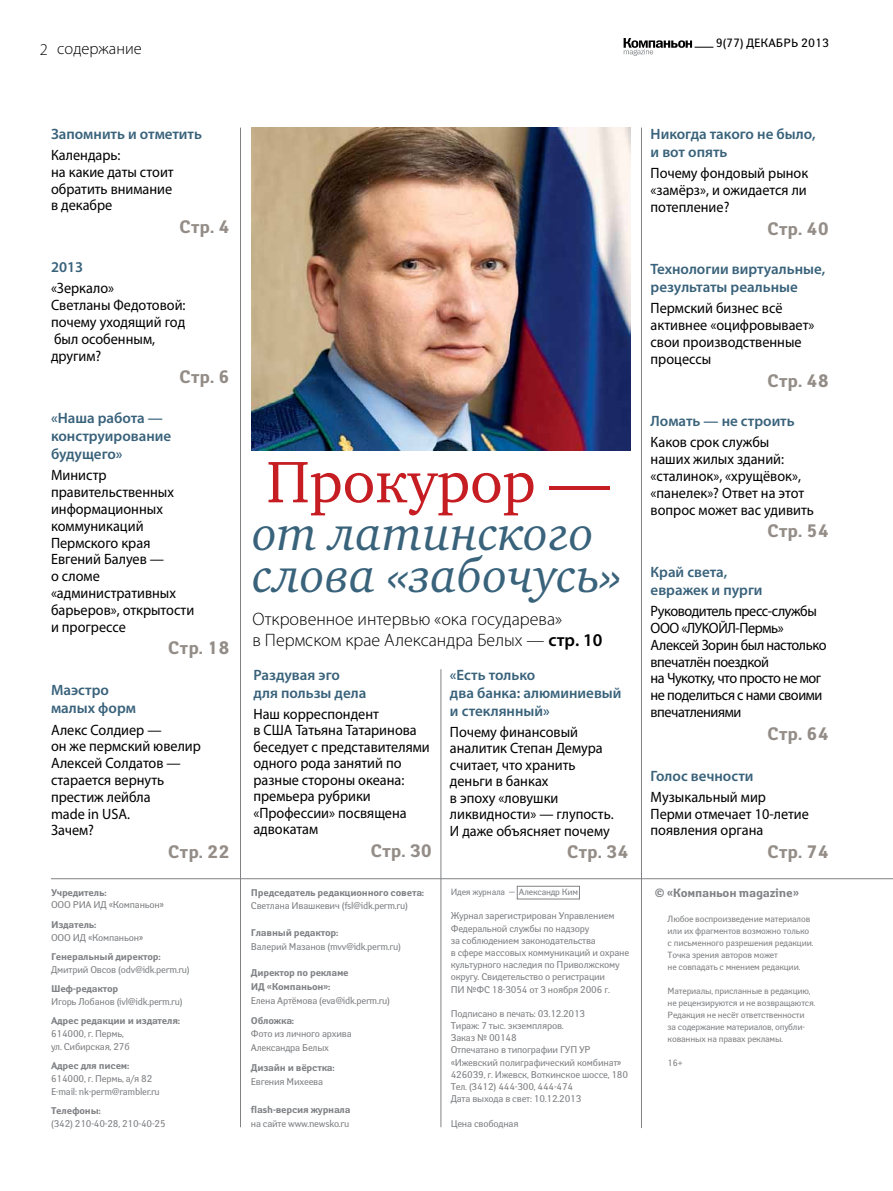
<style>
.page{position:relative;width:893px;height:1191px;background:#fff}
.page>*{position:absolute;margin:0;border:0;box-sizing:border-box;transform-origin:0 0}
.t1{font:60px "Charter ITC";color:#c61d23}
.t2{font:italic 49.5px/42px "Charter ITC";color:#39627b}
.t3{font:300 18px/21px "Myriad Pro";color:#000}
.t4{font:700 18px "Yanus";color:#948d87}
.t5{font:300 16.5px "Myriad Pro";color:#000}
.t6{font:15px/16.8px "Myriad Pro";color:#000;scale:.95 1}
.t7{font:600 15px/18.3px "Myriad Pro";color:#39627b}
.t8{font:15px/16.8px "Myriad Pro";letter-spacing:-.03em;color:#000;scale:.95 1}
.t9{font:700 12px "Yanus";letter-spacing:-.02em;color:#808285}
.t10{font:12px "Yanus";color:#000}
.t11{font:9.75px/12.1px "Yanus";letter-spacing:-.02em;color:#808285}
.t12{font:700 9.75px/13.8px "Yanus";letter-spacing:-.02em;color:#808285}
.t13{font:9px/12px "Yanus";letter-spacing:-.02em;color:#808285}
.s1{font-weight:600}
</style>
<div class="page">
<svg style="left:624px;top:38px;width:89px;height:18px"></svg>
<hr style="left:51px;top:878px;width:842px;height:1px;background:#808285">
<hr style="left:441px;top:669px;width:1px;height:458px;background:#808285">
<hr style="left:240px;top:128px;width:1px;height:999px;background:#808285">
<hr style="left:641px;top:128px;width:1px;height:1000px;background:#808285">
<div style="left:517px;top:886px;width:63px;height:13px;border:1px solid #808285"></div>
<img style="left:251px;top:128px;width:380px;height:323px">
<p class="t5" style="left:40px;top:40px;width:10px">2</p>
<p class="t5" style="left:57px;top:39px;width:86px">содержание</p>
<p class="t10" style="left:716px;top:36px;width:115px">9(77) ДЕКАБРь 2013</p>
<p class="t7" style="left:51px;top:124px;width:152px">Запомнить и отметить</p>
<p class="t6" style="left:51px;top:146px;width:131px">Календарь:<br>на какие даты стоит обратить внимание в декабре</p>
<p class="t4" style="left:179px;top:216px;width:52px">Стр. 4</p>
<p class="t7" style="left:51px;top:258px;width:34px">2013</p>
<p class="t6" style="left:51px;top:280px;width:143px">«Зеркало»<br>Светланы Федотовой: почему уходящий год был особенным, другим?</p>
<p class="t4" style="left:179px;top:366px;width:52px">Стр. 6</p>
<p class="t7" style="left:51px;top:408px;width:122px">«Наша работа — конструирование будущего»</p>
<p class="t6" style="left:51px;top:466px;width:152px">Министр правительственных информационных коммуникаций<br>Пермского края<br>Евгений Балуев —<br>о сломе «административных барьеров», открытости и прогрессе</p>
<p class="t4" style="left:168px;top:637px;width:63px">Стр. 18</p>
<p class="t7" style="left:51px;top:680px;width:86px">Маэстро малых форм</p>
<p class="t6" style="left:51px;top:721px;width:159px">Алекс Солдиер —<br>он же пермский ювелир<br>Алексей Солдатов — старается вернуть престиж лейбла<br>made in USA.<br>Зачем?</p>
<p class="t4" style="left:168px;top:841px;width:63px">Стр. 22</p>
<p class="t12" style="left:51px;top:885px;width:57px">Учредитель:</p>
<p class="t11" style="left:51px;top:899px;width:114px">ООО РИА ИД «Компаньон»</p>
<p class="t12" style="left:51px;top:917px;width:47px">Издатель:</p>
<p class="t11" style="left:51px;top:931px;width:94px">ООО ИД «Компаньон»</p>
<p class="t12" style="left:51px;top:949px;width:111px">Генеральный директор:</p>
<p class="t11" style="left:51px;top:963px;width:140px">Дмитрий Овсов (odv@idk.perm.ru)</p>
<p class="t12" style="left:51px;top:982px;width:69px">Шеф-редактор</p>
<p class="t11" style="left:51px;top:995px;width:133px">Игорь Лобанов (ivl@idk.perm.ru)</p>
<p class="t12" style="left:51px;top:1014px;width:131px">Адрес редакции и издателя:</p>
<p class="t11" style="left:51px;top:1026px;width:80px;line-height:12.9px">614000, г. Пермь, ул. Сибирская, 27б</p>
<p class="t12" style="left:51px;top:1058px;width:80px">Адрес для писем:</p>
<p class="t11" style="left:51px;top:1071px;width:110px;line-height:12.9px">614000, г. Пермь, а/я 82<br>E-mail: nk-perm@rambler.ru</p>
<p class="t12" style="left:51px;top:1103px;width:51px">Телефоны:</p>
<p class="t11" style="left:51px;top:1117px;width:116px">(342) 210-40-28, 210-40-25</p>
<h1 class="t1" style="left:267px;top:444px;width:345px">Прокурор —</h1>
<h2 class="t2" style="left:253px;top:512px;width:371px">от латинского слова «забочусь»</h2>
<p class="t3" style="left:253px;top:608px;width:351px">Откровенное интервью «ока государева»<br>в Пермском крае Александра Белых — <span class="s1">стр. 10</span></p>
<p class="t7" style="left:253px;top:665px;width:114px">Раздувая эго для пользы дела</p>
<p class="t6" style="left:253px;top:705px;width:187px">Наш корреспондент<br>в США Татьяна Татаринова беседует с представителями одного рода занятий по разные стороны океана: премьера рубрики «Профессии» посвящена адвокатам</p>
<p class="t4" style="left:370px;top:840px;width:63px">Стр. 30</p>
<p class="t12" style="left:251px;top:885px;width:175px">Председатель редакционного совета:</p>
<p class="t11" style="left:251px;top:900px;width:159px">Светлана Ивашкевич (fsl@idk.perm.ru)</p>
<p class="t12" style="left:251px;top:925px;width:89px">Главный редактор:</p>
<p class="t11" style="left:251px;top:940px;width:151px">Валерий Мазанов (mvv@idk.perm.ru)</p>
<p class="t12" style="left:251px;top:966px;width:99px">Директор по рекламе<br>ИД «Компаньон»:</p>
<p class="t11" style="left:251px;top:994px;width:141px">Елена Артёмова (eva@idk.perm.ru)</p>
<p class="t12" style="left:251px;top:1013px;width:45px">Обложка:</p>
<p class="t11" style="left:251px;top:1027px;width:102px;line-height:13.8px">Фото из личного архива<br>Александра Белых</p>
<p class="t12" style="left:251px;top:1061px;width:85px">Дизайн и вёрстка:</p>
<p class="t11" style="left:251px;top:1075px;width:74px">Евгения Михеева</p>
<p class="t12" style="left:251px;top:1102px;width:101px">flash-версия журнала</p>
<p class="t11" style="left:251px;top:1117px;width:100px">на сайте www.newsko.ru</p>
<p class="t7" style="left:450px;top:665px;width:173px">«Есть только<br>два банка: алюминиевый и стеклянный»</p>
<p class="t6" style="left:450px;top:723px;width:174px">Почему финансовый аналитик Степан Демура считает, что хранить деньги в банках<br>в эпоху «ловушки ликвидности» — глупость.<br>И даже объясняет почему</p>
<p class="t4" style="left:567px;top:841px;width:63px">Стр. 34</p>
<p class="t13" style="left:451px;top:886px;width:129px">Идея журнала — Александр Ким</p>
<p class="t11" style="left:451px;top:910px;width:180px">Журнал зарегистрирован Управлением Федеральной службы по надзору<br>за соблюдением законодательства<br>в сфере массовых коммуникаций и охране культурного наследия по Приволжскому округу. Свидетельство о регистрации<br>ПИ №ФС 18-3054 от 3 ноября 2006 г.</p>
<p class="t11" style="left:451px;top:1007px;width:179px">Подписано в печать: 03.12.2013<br>Тираж: 7 тыс. экземпляров.<br>Заказ № 00148<br>Отпечатано в типографии ГУП УР «Ижевский полиграфический комбинат»<br>426039, г. Ижевск, Воткинское шоссе, 180<br>Тел. (3412) 444-300, 444-474<br>Дата выхода в свет: 10.12.2013</p>
<p class="t11" style="left:451px;top:1117px;width:69px">Цена свободная</p>
<p class="t7" style="left:651px;top:124px;width:167px">Никогда такого не было, и вот опять</p>
<p class="t6" style="left:651px;top:165px;width:167px;text-align:justify">Почему фондовый рынок «замёрз», и ожидается ли потепление?</p>
<p class="t4" style="left:767px;top:218px;width:63px">Стр. 40</p>
<p class="t7" style="left:651px;top:259px;width:176px">Технологии виртуальные, результаты реальные</p>
<p class="t6" style="left:651px;top:300px;width:174px">Пермский бизнес всё активнее «оцифровывает» свои производственные процессы</p>
<p class="t4" style="left:767px;top:370px;width:63px">Стр. 48</p>
<p class="t7" style="left:651px;top:411px;width:146px">Ломать — не строить</p>
<p class="t6" style="left:651px;top:433px;width:173px">Каков срок службы<br>наших жилых зданий: «сталинок», «хрущёвок», «панелек»? Ответ на этот вопрос может вас удивить</p>
<p class="t4" style="left:767px;top:520px;width:63px">Стр. 54</p>
<p class="t7" style="left:651px;top:562px;width:114px">Край света, евражек и пурги</p>
<p class="t8" style="left:651px;top:602px;width:187px">Руководитель пресс-службы<br>ООО «ЛУКОЙЛ-Пермь»<br>Алексей Зорин был настолько впечатлён поездкой<br>на Чукотку, что просто не мог не поделиться с нами своими впечатлениями</p>
<p class="t4" style="left:767px;top:723px;width:63px">Стр. 64</p>
<p class="t7" style="left:651px;top:766px;width:104px">Голос вечности</p>
<p class="t6" style="left:651px;top:788px;width:168px">Музыкальный мир<br>Перми отмечает 10-летие появления органа</p>
<p class="t4" style="left:767px;top:841px;width:63px">Стр. 74</p>
<p class="t9" style="left:655px;top:886px;width:145px">© «Компаньон magazine»</p>
<p class="t13" style="left:668px;top:913px;width:147px">Любое воспроизведение материалов или их фрагментов возможно только с письменного разрешения редакции.<br>Точка зрения авторов может<br>не совпадать с мнением редакции.</p>
<p class="t13" style="left:668px;top:985px;width:149px">Материалы, присланные в редакцию, не рецензируются и не возвращаются.<br>Редакция не несёт ответственности за содержание материалов, опубли&shy;кованных на правах рекламы.</p>
<p class="t13" style="left:668px;top:1057px;width:17px">16+</p>
</div>
